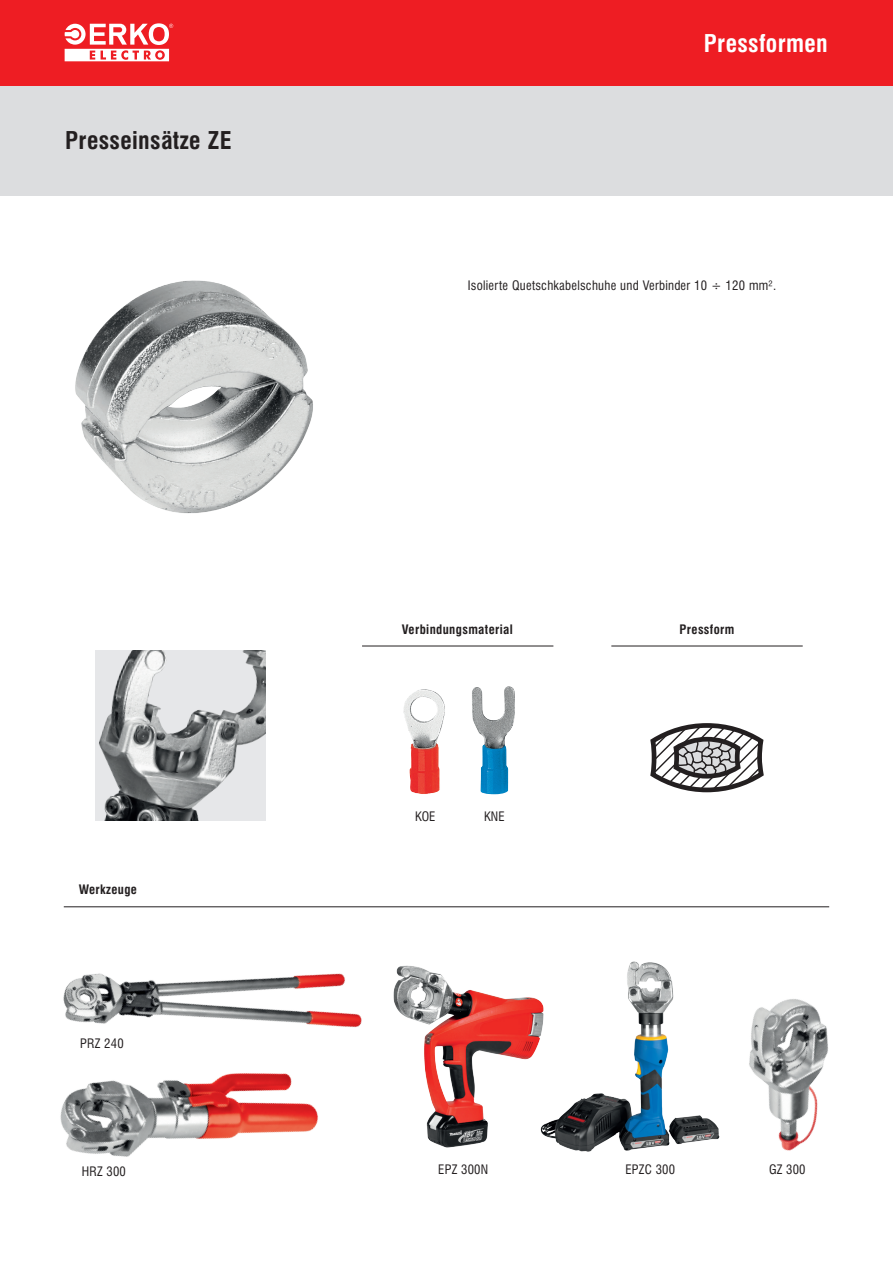
<style>
.page{position:relative;width:893px;height:1263px;background:#fff}
.page>*{position:absolute;margin:0;border:0;box-sizing:border-box;transform-origin:0 0}
._1_NAZWY_TYTULY{font:700 22.5px "Swis 721 Cn PL";letter-spacing:.015em;color:#231f20}
.t1{font:700 22.5px "Swis 721 Cn PL";letter-spacing:.015em;color:#fff}
.wartosc_setki{font:12px "Swis 721 Cn PL";letter-spacing:.02em;color:#231f20}
._1_NAZWY_TYTULY-2{font:700 12px "Swis 721 Cn PL";letter-spacing:.03em;color:#231f20}
._1_NAZWY_TYTULY-3{font:12px "Swis 721 Cn PL";letter-spacing:.015em;color:#231f20}
</style>
<div class="page">
<div style="left:0;top:85px;width:893px;height:111px;background:#dcdddf"></div>
<div style="left:0;top:0;width:893px;height:85px;background:#ee1d23"></div>
<svg style="left:65px;top:23px;width:108px;height:38px"></svg>
<img style="left:96px;top:651px;width:170px;height:170px">
<hr style="left:64px;top:906px;width:765px;height:1px;background:#231f20">
<img style="left:63px;top:973px;width:299px;height:55px">
<img style="left:60px;top:1073px;width:258px;height:84px">
<img style="left:393px;top:965px;width:147px;height:183px">
<img style="left:540px;top:961px;width:179px;height:191px">
<img style="left:749px;top:999px;width:79px;height:152px">
<hr style="left:362px;top:646px;width:191px;height:1px;background:#231f20">
<hr style="left:611px;top:646px;width:192px;height:1px;background:#231f20">
<img style="left:75px;top:280px;width:238px;height:234px">
<svg style="left:650px;top:723px;width:114px;height:70px"></svg>
<img style="left:403px;top:689px;width:42px;height:105px">
<img style="left:472px;top:686px;width:43px;height:108px">
<p class="_1_NAZWY_TYTULY" style="left:65px;top:126px;width:168px">Presseinsätze ZE</p>
<p class="_1_NAZWY_TYTULY-2" style="left:79px;top:882px;width:60px">Werkzeuge</p>
<p class="_1_NAZWY_TYTULY-3" style="left:80px;top:1035px;width:45px">PRZ 240</p>
<h1 class="t1" style="left:704px;top:29px;width:125px">Pressformen</h1>
<p class="wartosc_setki" style="left:468px;top:278px;width:310px">Isolierte Quetschkabelschuhe und Verbinder 10 ÷ 120 mm².</p>
<p class="_1_NAZWY_TYTULY-2" style="left:402px;top:622px;width:112px">Verbindungsmaterial</p>
<p class="_1_NAZWY_TYTULY-2" style="left:680px;top:622px;width:56px">Pressform</p>
<p class="wartosc_setki" style="left:415px;top:808px;width:22px">KOE</p>
<p class="wartosc_setki" style="left:484px;top:808px;width:22px">KNE</p>
<p class="_1_NAZWY_TYTULY-3" style="left:82px;top:1164px;width:46px">HRZ 300</p>
<p class="_1_NAZWY_TYTULY-3" style="left:438px;top:1162px;width:51px">EPZ 300N</p>
<p class="_1_NAZWY_TYTULY-3" style="left:625px;top:1162px;width:51px">EPZC 300</p>
<p class="_1_NAZWY_TYTULY-3" style="left:769px;top:1162px;width:38px">GZ 300</p>
</div>
